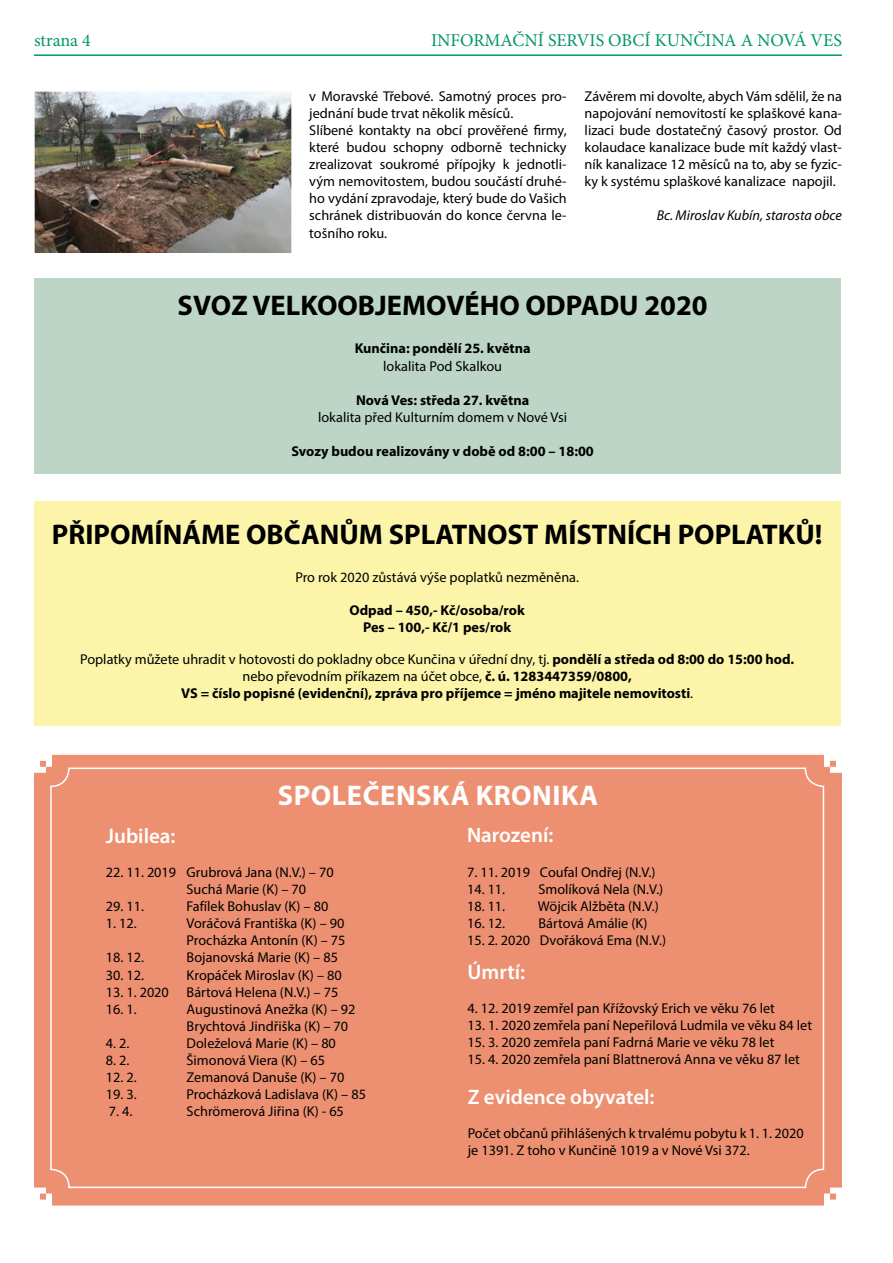
<style>
.page{position:relative;width:893px;height:1263px;background:#fff}
.page>*{position:absolute;margin:0;border:0;box-sizing:border-box;transform-origin:0 0}
.t1{font:700 28.5px "Myriad Pro";color:#000}
.t2{font:700 28.5px "Myriad Pro";color:#fff}
.t3{font:600 21px "Myriad Pro";color:#fff}
.t4{font:18px "Minion Pro";color:#00966b}
.t5{font:14.25px/17.1px "Myriad Pro";color:#000}
.t6{font:700 14.25px/17.1px "Myriad Pro";color:#000;text-align:center}
.t7{font:italic 14.25px "Myriad Pro";color:#000}
.s1{font-weight:400}
</style>
<div class="page">
<hr style="left:34px;top:54px;width:808px;height:2px;background:#00966b">
<div style="left:35px;top:501px;width:806px;height:224px;background:#fcf5a9"></div>
<div style="left:35px;top:279px;width:806px;height:195px;background:#bcd5c7"></div>
<img style="left:34px;top:91px;width:257px;height:161px">
<div style="left:34px;top:755px;width:808px;height:450px;background:#ed9071"></div>
<div style="left:50px;top:767px;width:774px;height:421px;border:2px solid #fff;border-radius:18px"></div>
<p class="t4" style="left:34px;top:29px;width:58px">strana 4</p>
<p class="t4" style="left:431px;top:29px;width:412px">INFORMAČNÍ SERVIS OBCÍ KUNČINA A NOVÁ VES</p>
<p class="t5" style="left:309px;top:87px;width:259px">v Moravské Třebové. Samotný proces pro&shy;jednání bude trvat několik měsíců.<br>Slíbené kontakty na obcí prověřené firmy, které budou schopny odborně technicky zrealizovat soukromé přípojky k jednotli&shy;vým nemovitostem, budou součástí druhé&shy;ho vydání zpravodaje, který bude do Vašich schránek distribuován do konce června le&shy;tošního roku.</p>
<p class="t5" style="left:585px;top:87px;width:259px;text-align:justify">Závěrem mi dovolte, abych Vám sdělil, že na napojování nemovitostí ke splaškové kana&shy;lizaci bude dostatečný časový prostor. Od kolaudace kanalizace bude mít každý vlast&shy;ník kanalizace 12 měsíců na to, aby se fyzic&shy;ky k systému splaškové kanalizace napojil.</p>
<p class="t7" style="left:657px;top:207px;width:187px">Bc. Miroslav Kubín, starosta obce</p>
<h1 class="t1" style="left:178px;top:287px;width:531px">SVOZ VELKOOBJEMOVÉHO ODPADU 2020</h1>
<p class="t6" style="left:355px;top:340px;width:177px">Kunčina: pondělí 25. května</p>
<p class="t5" style="left:383px;top:357px;width:120px">lokalita Pod Skalkou</p>
<p class="t6" style="left:356px;top:391px;width:175px">Nová Ves: středa 27. května</p>
<p class="t5" style="left:318px;top:408px;width:251px">lokalita před Kulturním domem v Nové Vsi</p>
<p class="t6" style="left:291px;top:442px;width:304px">Svozy budou realizovány v době od 8:00 – 18:00</p>
<h1 class="t1" style="left:52px;top:516px;width:772px">PŘIPOMÍNÁME OBČANŮM SPLATNOST MÍSTNÍCH POPLATKŮ!</h1>
<p class="t5" style="left:295px;top:569px;width:285px">Pro rok 2020 zůstává výše poplatků nezměněna.</p>
<p class="t6" style="left:350px;top:601px;width:177px">Odpad – 450,- Kč/osoba/rok<br>Pes – 100,- Kč/1 pes/rok</p>
<p class="t6" style="left:80px;top:650px;width:716px"><span class="s1">Poplatky můžete uhradit v hotovosti do pokladny obce Kunčina v úřední dny, tj.</span> pondělí a středa od 8:00 do 15:00 hod. <span class="s1">nebo převodním příkazem na účet obce,</span> č. ú. 1283447359/0800,<br>VS = číslo popisné (evidenční), zpráva pro příjemce = jméno majitele nemovitosti<span class="s1">.</span></p>
<h1 class="t2" style="left:278px;top:777px;width:19px">společenská</h1>
<h1 class="t2" style="left:476px;top:777px;width:19px">kronika</h1>
<h2 class="t3" style="left:106px;top:822px;width:71px">Jubilea:</h2>
<p class="t5" style="left:187px;top:863px;width:149px;text-indent:-81px">22. 11. 2019 Grubrová Jana (N.V.) – 70<br>Suchá Marie (K) – 70</p>
<p class="t5" style="left:106px;top:898px;width:40px">29. 11.</p>
<p class="t5" style="left:187px;top:898px;width:143px">Fafílek Bohuslav (K) – 80</p>
<p class="t5" style="left:106px;top:915px;width:32px">1. 12.</p>
<p class="t5" style="left:187px;top:915px;width:160px">Voráčová Františka (K) – 90<br>Procházka Antonín (K) – 75</p>
<p class="t5" style="left:106px;top:949px;width:40px">18. 12.</p>
<p class="t5" style="left:187px;top:949px;width:153px">Bojanovská Marie (K) – 85</p>
<p class="t5" style="left:106px;top:966px;width:40px">30. 12.</p>
<p class="t5" style="left:187px;top:966px;width:157px">Kropáček Miroslav (K) – 80</p>
<p class="t5" style="left:106px;top:983px;width:234px">13. 1. 2020 Bártová Helena (N.V.) – 75</p>
<p class="t5" style="left:106px;top:1000px;width:32px">16. 1.</p>
<p class="t5" style="left:187px;top:1000px;width:170px">Augustinová Anežka (K) – 92<br>Brychtová Jindřiška (K) – 70</p>
<p class="t5" style="left:106px;top:1034px;width:25px">4. 2.</p>
<p class="t5" style="left:187px;top:1034px;width:151px">Doleželová Marie (K) – 80</p>
<p class="t5" style="left:106px;top:1051px;width:25px">8. 2.</p>
<p class="t5" style="left:187px;top:1051px;width:140px">Šimonová Viera (K) – 65</p>
<p class="t5" style="left:106px;top:1069px;width:32px">12. 2.</p>
<p class="t5" style="left:187px;top:1069px;width:159px">Zemanová Danuše (K) – 70</p>
<p class="t5" style="left:106px;top:1086px;width:32px">19. 3.</p>
<p class="t5" style="left:187px;top:1086px;width:181px">Procházková Ladislava (K) – 85</p>
<p class="t5" style="left:109px;top:1103px;width:25px">7. 4.</p>
<p class="t5" style="left:187px;top:1103px;width:159px">Schrömerová Jiřina (K) - 65</p>
<h2 class="t3" style="left:467px;top:822px;width:88px">Narození:</h2>
<p class="t5" style="left:467px;top:863px;width:190px">7. 11. 2019 Coufal Ondřej (N.V.)</p>
<p class="t5" style="left:467px;top:880px;width:40px">14. 11.</p>
<p class="t5" style="left:538px;top:880px;width:126px">Smolíková Nela (N.V.)</p>
<p class="t5" style="left:467px;top:897px;width:40px">18. 11.</p>
<p class="t5" style="left:538px;top:897px;width:122px">Wöjcik Alžběta (N.V.)</p>
<p class="t5" style="left:467px;top:914px;width:40px">16. 12.</p>
<p class="t5" style="left:538px;top:914px;width:111px">Bártová Amálie (K)</p>
<p class="t5" style="left:467px;top:931px;width:200px">15. 2. 2020 Dvořáková Ema (N.V.)</p>
<h2 class="t3" style="left:468px;top:958px;width:59px">Úmrtí:</h2>
<p class="t5" style="left:468px;top:999px;width:309px">4. 12. 2019 zemřel pan Křížovský Erich ve věku 76 let</p>
<p class="t5" style="left:468px;top:1016px;width:346px">13. 1. 2020 zemřela paní Nepeřilová Ludmila ve věku 84 let</p>
<p class="t5" style="left:468px;top:1033px;width:308px">15. 3. 2020 zemřela paní Fadrná Marie ve věku 78 let</p>
<p class="t5" style="left:468px;top:1051px;width:334px">15. 4. 2020 zemřela paní Blattnerová Anna ve věku 87 let</p>
<h2 class="t3" style="left:468px;top:1084px;width:188px">Z evidence obyvatel:</h2>
<p class="t5" style="left:468px;top:1125px;width:337px">Počet občanů přihlášených k trvalému pobytu k 1. 1. 2020 je 1391. Z toho v Kunčině 1019 a v Nové Vsi 372.</p>
</div>
